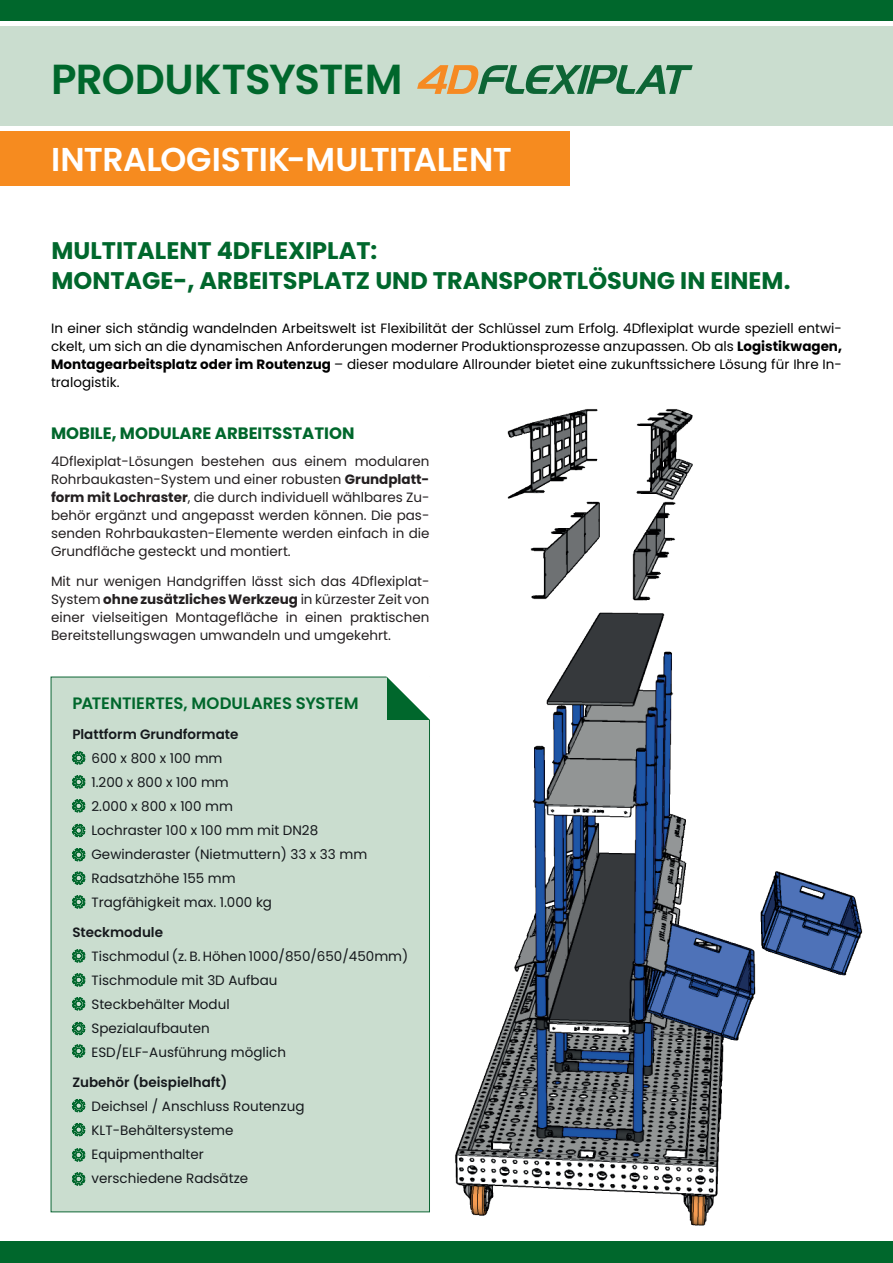
<style>
.page{position:relative;width:893px;height:1263px;background:#fff}
.page>*{position:absolute;margin:0;border:0;box-sizing:border-box;transform-origin:0 0}
.t1{font:600 42px "Poppins";letter-spacing:-.02em;color:#00672c}
.t2{font:600 33px "Poppins";letter-spacing:-.015em;color:#fff}
.t3{font:700 24px/30px "Poppins";color:#00672c}
.t4{font:700 16.5px "Poppins";color:#00672c}
.t5{font:600 16.5px "Poppins";letter-spacing:-.005em;color:#00672c}
.t6{font:13.5px/18px "Poppins";color:#231f20;text-align:justify}
.t7{font:13.5px/24px "Poppins";color:#15181c}
.t8{font:13.5px/18px "Poppins";color:#000001;text-align:justify}
.t9{font:600 13.5px "Poppins";color:#15181c}
.s1{font-weight:700}
</style>
<div class="page">
<div style="left:0;top:1242px;width:893px;height:21px;background:#00672c"></div>
<div style="left:0;top:0;width:893px;height:130px;background:#caddcf"></div>
<div style="left:0;top:131px;width:570px;height:55px;background:#f68b1f"></div>
<div style="left:0;top:0;width:893px;height:21px;background:#00672c"></div>
<div style="left:0;top:21px;width:893px;height:5px;background:#fff"></div>
<svg style="left:417px;top:65px;width:276px;height:29px"></svg>
<div style="left:0;top:126px;width:893px;height:5px;background:#fff"></div>
<div style="left:51px;top:677px;width:379px;height:535px;background:#caddcf"></div>
<svg style="left:72px;top:751px;width:13px;height:13px"></svg>
<svg style="left:383px;top:676px;width:47px;height:47px"></svg>
<svg style="left:72px;top:775px;width:13px;height:13px"></svg>
<svg style="left:72px;top:799px;width:13px;height:13px"></svg>
<svg style="left:72px;top:824px;width:13px;height:13px"></svg>
<svg style="left:72px;top:848px;width:13px;height:13px"></svg>
<svg style="left:72px;top:871px;width:13px;height:14px"></svg>
<svg style="left:72px;top:895px;width:13px;height:13px"></svg>
<svg style="left:72px;top:949px;width:13px;height:13px"></svg>
<svg style="left:72px;top:973px;width:13px;height:13px"></svg>
<svg style="left:72px;top:997px;width:13px;height:13px"></svg>
<svg style="left:72px;top:1022px;width:13px;height:13px"></svg>
<svg style="left:72px;top:1044px;width:13px;height:13px"></svg>
<svg style="left:72px;top:1099px;width:13px;height:13px"></svg>
<svg style="left:72px;top:1123px;width:13px;height:13px"></svg>
<svg style="left:72px;top:1148px;width:13px;height:13px"></svg>
<svg style="left:72px;top:1172px;width:13px;height:13px"></svg>
<img style="left:455px;top:409px;width:408px;height:817px">
<h1 class="t1" style="left:51px;top:55px;width:353px">PRODUKTSYSTEM</h1>
<h2 class="t2" style="left:51px;top:140px;width:462px">INTRALOGISTIK-MULTITALENT</h2>
<h3 class="t3" style="left:51px;top:236px;width:740px">MULTITALENT 4DFLEXIPLAT:<br>MONTAGE-, ARBEITSPLATZ UND TRANSPORTLÖSUNG IN EINEM.</h3>
<p class="t8" style="left:51px;top:319px;width:792px">In einer sich ständig wandelnden Arbeitswelt ist Flexibilität der Schlüssel zum Erfolg. 4Dflexiplat wurde speziell entwi&shy;ckelt, um sich an die dynamischen Anforderungen moderner Produktionsprozesse anzupassen. Ob als <span class="s1">Logistikwagen, Montagearbeitsplatz oder im Routenzug</span> – dieser modulare Allrounder bietet eine zukunftssichere Lösung für Ihre In&shy;tralogistik.</p>
<p class="t4" style="left:51px;top:424px;width:305px">MOBILE, MODULARE ARBEITSSTATION</p>
<p class="t6" style="left:51px;top:453px;width:380px">4Dflexiplat-Lösungen bestehen aus einem modularen Rohrbaukasten-System und einer robusten <span class="s1">Grundplatt&shy;form mit Lochraster</span>, die durch individuell wählbares Zu&shy;behör ergänzt und angepasst werden können. Die pas&shy;senden Rohrbaukasten-Elemente werden einfach in die Grundfläche gesteckt und montiert.</p>
<p class="t6" style="left:51px;top:573px;width:380px">Mit nur wenigen Handgriffen lässt sich das 4Dflexiplat-System <span class="s1">ohne zusätzliches Werkzeug</span> in kürzester Zeit von einer vielseitigen Montagefläche in einen praktischen Bereitstellungswagen umwandeln und umgekehrt.</p>
<p class="t5" style="left:72px;top:694px;width:288px">PATENTIERTES, MODULARES SYSTEM</p>
<p class="t9" style="left:72px;top:727px;width:168px">Plattform Grundformate</p>
<p class="t7" style="left:91px;top:746px;width:277px">600 x 800 x 100 mm<br>1.200 x 800 x 100 mm<br>2.000 x 800 x 100 mm<br>Lochraster 100 x 100 mm mit DN28<br>Gewinderaster (Nietmuttern) 33 x 33 mm<br>Radsatzhöhe 155 mm<br>Tragfähigkeit max. 1.000 kg</p>
<p class="t9" style="left:72px;top:925px;width:92px">Steckmodule</p>
<p class="t7" style="left:91px;top:944px;width:318px">Tischmodul (z. B. Höhen 1000/850/650/450mm)<br>Tischmodule mit 3D Aufbau<br>Steckbehälter Modul<br>Spezialaufbauten<br>ESD/ELF-Ausführung möglich</p>
<p class="t9" style="left:72px;top:1075px;width:157px">Zubehör (beispielhaft)</p>
<p class="t7" style="left:91px;top:1094px;width:215px">Deichsel / Anschluss Routenzug<br>KLT-Behältersysteme<br>Equipmenthalter<br>verschiedene Radsätze</p>
</div>
